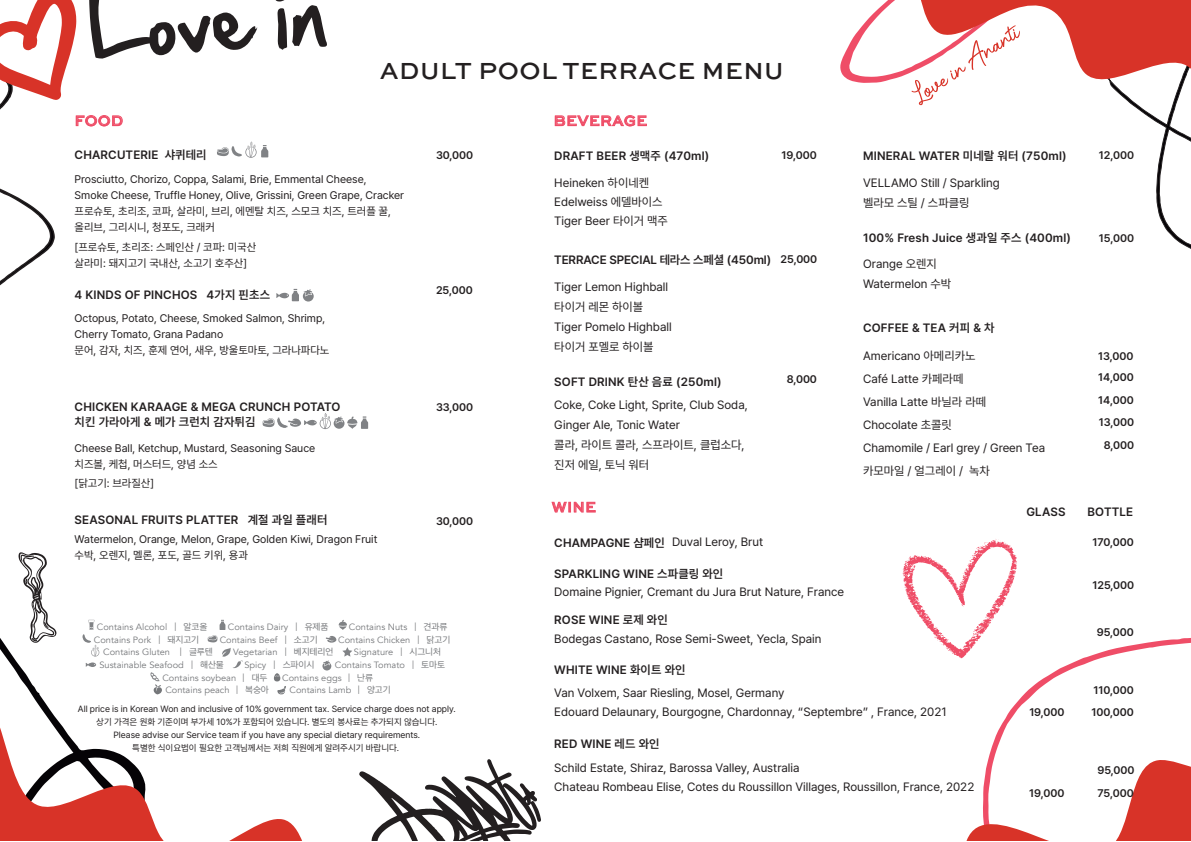
<style>
.page{position:relative;width:1191px;height:842px;background:#fff}
.page>*{position:absolute;margin:0;border:0;box-sizing:border-box;transform-origin:0 0}
.t1{font:500 24.5px "Sweet Sans Pro";letter-spacing:.02em;color:#231f20}
.t2{font:500 15px "Sweet Sans Pro";letter-spacing:.025em;color:#ef4d67}
.t3{font:12px/20px "Pretendard";color:#231f20}
.t4{font:600 12px/14.4px "Pretendard";letter-spacing:.015em;color:#231f20}
.t5{font:600 12px "Pretendard";letter-spacing:-.01em;color:#231f20}
.t6{font:11px/16px "Pretendard";color:#231f20}
.t7{font:600 11px/21.7px "Pretendard";letter-spacing:-.005em;color:#231f20}
.t8{font:9.1px "Avenir";color:#75777a}
.t9{font:9px/13px "Pretendard";color:#231f20;text-align:center}
.s1{font-family:"Apple SD Gothic Neo Thin KS Cpc EUC H"}
.s2{font-family:"Apple SD Gothic Neo R00"}
</style>
<div class="page">
<svg style="left:555px;top:115px;width:92px;height:11px"></svg>
<svg style="left:551px;top:502px;width:45px;height:11px"></svg>
<svg style="left:1px;top:619px;width:99px;height:55px"></svg>
<svg style="left:19px;top:552px;width:38px;height:91px"></svg>
<svg style="left:275px;top:0;width:52px;height:50px"></svg>
<svg style="left:902px;top:539px;width:115px;height:93px"></svg>
<svg style="left:377px;top:759px;width:164px;height:82px"></svg>
<svg style="left:933px;top:626px;width:258px;height:215px"></svg>
<svg style="left:1px;top:674px;width:376px;height:167px"></svg>
<svg style="left:840px;top:0;width:351px;height:249px"></svg>
<svg style="left:276px;top:289px;width:38px;height:13px"></svg>
<svg style="left:263px;top:413px;width:105px;height:16px"></svg>
<svg style="left:86px;top:662px;width:10px;height:5px"></svg>
<svg style="left:339px;top:620px;width:8px;height:10px"></svg>
<svg style="left:208px;top:620px;width:17px;height:22px"></svg>
<svg style="left:325px;top:636px;width:11px;height:7px"></svg>
<svg style="left:322px;top:660px;width:9px;height:10px"></svg>
<svg style="left:342px;top:647px;width:10px;height:10px"></svg>
<svg style="left:222px;top:648px;width:21px;height:21px"></svg>
<svg style="left:149px;top:672px;width:13px;height:22px"></svg>
<svg style="left:82px;top:620px;width:17px;height:36px"></svg>
<svg style="left:1px;top:0;width:267px;height:285px"></svg>
<svg style="left:274px;top:673px;width:12px;height:22px"></svg>
<h1 class="t1" style="left:380px;top:52px;width:405px">ADULT POOL TERRACE MENU</h1>
<p class="t2" style="left:75px;top:110px;width:50px">FOOD</p>
<p class="t2" style="left:553px;top:110px;width:95px">BEVERAGE</p>
<p class="t4" style="left:75px;top:147px;width:134px">CHARCUTERIE 샤퀴테리</p>
<p class="t7" style="left:436px;top:144px;width:39px">30,000</p>
<p class="t7" style="left:781px;top:144px;width:37px">19,000</p>
<p class="t4" style="left:863px;top:148px;width:205px">MINERAL WATER 미네랄 워터 (750ml)</p>
<p class="t3" style="left:863px;top:173px;width:138px">VELLAMO Still / Sparkling 벨라모 스틸 / 스파클링</p>
<p class="t4" style="left:863px;top:230px;width:209px">100% Fresh Juice 생과일 주스 (400ml)</p>
<p class="t3" style="left:863px;top:253px;width:90px">Orange 오렌지<br>Watermelon 수박</p>
<p class="t4" style="left:863px;top:320px;width:133px">COFFEE &amp; TEA 커피 &amp; 차</p>
<p class="t3" style="left:863px;top:344px;width:183px;line-height:23px">Americano 아메리카노<br>Café Latte 카페라떼<br>Vanilla Latte 바닐라 라떼<br>Chocolate 초콜릿<br>Chamomile / Earl grey / Green Tea 카모마일 / 얼그레이 / 녹차</p>
<p class="t4" style="left:554px;top:148px;width:157px">DRAFT BEER 생맥주 (470ml)</p>
<p class="t3" style="left:554px;top:173px;width:115px;line-height:19px">Heineken 하이네켄<br>Edelweiss 에델바이스<br>Tiger Beer 타이거 맥주</p>
<p class="t7" style="left:1099px;top:144px;width:37px">12,000</p>
<p class="t6" style="left:75px;top:171px;width:331px">Prosciutto, Chorizo, Coppa, Salami, Brie, Emmental Cheese,<br>Smoke Cheese, Truffle Honey, Olive, Grissini, Green Grape, Cracker 프로슈토, 초리조, 코파, 살라미, 브리, 에멘탈 치즈, 스모크 치즈, 트러플 꿀, 올리브, 그리시니, 청포도, 크래커</p>
<p class="t6" style="left:75px;top:238px;width:183px">[프로슈토, 초리조: 스페인산 / 코파: 미국산 살라미: 돼지고기 국내산, 소고기 호주산]</p>
<p class="t4" style="left:75px;top:287px;width:197px">4 KINDS OF PINCHOS 4가지 핀초스</p>
<p class="t6" style="left:75px;top:310px;width:256px">Octopus, Potato, Cheese, Smoked Salmon, Shrimp,<br>Cherry Tomato, Grana Padano<br>문어, 감자, 치즈, 훈제 연어, 새우, 방울토마토, 그라나파다노</p>
<p class="t7" style="left:1099px;top:227px;width:37px">15,000</p>
<p class="t5" style="left:554px;top:251px;width:218px">TERRACE SPECIAL 테라스 스페셜 (450ml)</p>
<p class="t3" style="left:554px;top:276px;width:119px">Tiger Lemon Highball 타이거 레몬 하이볼<br>Tiger Pomelo Highball 타이거 포멜로 하이볼</p>
<p class="t4" style="left:554px;top:374px;width:169px">SOFT DRINK 탄산 음료 (250ml)</p>
<p class="t3" style="left:554px;top:395px;width:195px">Coke, Coke Light, Sprite, Club Soda,<br>Ginger Ale, Tonic Water<br>콜라, 라이트 콜라, 스프라이트, 클럽소다, 진저 에일, 토닉 워터</p>
<p class="t7" style="left:780px;top:248px;width:38px">25,000</p>
<p class="t7" style="left:436px;top:279px;width:38px">25,000</p>
<p class="t7" style="left:1098px;top:344px;width:37px">13,000<br>14,000</p>
<p class="t7" style="left:1098px;top:389px;width:37px">14,000<br>13,000</p>
<p class="t7" style="left:1103px;top:434px;width:32px">8,000</p>
<p class="t7" style="left:786px;top:368px;width:32px">8,000</p>
<p class="t4" style="left:75px;top:400px;width:267px">CHICKEN KARAAGE &amp; MEGA CRUNCH POTATO 치킨 가라아게 &amp; 메가 크런치 감자튀김</p>
<p class="t6" style="left:75px;top:440px;width:242px">Cheese Ball, Ketchup, Mustard, Seasoning Sauce 치즈볼, 케첩, 머스터드, 양념 소스</p>
<p class="t6" style="left:75px;top:474px;width:81px">[닭고기: 브라질산]</p>
<p class="t4" style="left:75px;top:512px;width:254px">SEASONAL FRUITS PLATTER 계절 과일 플래터</p>
<p class="t6" style="left:75px;top:531px;width:304px">Watermelon, Orange, Melon, Grape, Golden Kiwi, Dragon Fruit 수박, 오렌지, 멜론, 포도, 골드 키위, 용과</p>
<p class="t7" style="left:436px;top:396px;width:39px">33,000</p>
<p class="t2" style="left:551px;top:496px;width:46px">WINE</p>
<p class="t4" style="left:1026px;top:504px;width:41px">GLASS</p>
<p class="t4" style="left:1087px;top:504px;width:47px">BOTTLE</p>
<p class="t7" style="left:436px;top:509px;width:39px">30,000</p>
<p class="t4" style="left:554px;top:535px;width:112px">CHAMPAGNE 샴페인</p>
<p class="t3" style="left:672px;top:531px;width:93px">Duval Leroy, Brut</p>
<p class="t4" style="left:554px;top:566px;width:170px">SPARKLING WINE 스파클링 와인</p>
<p class="t3" style="left:554px;top:581px;width:291px">Domaine Pignier, Cremant du Jura Brut Nature, France</p>
<p class="t4" style="left:554px;top:612px;width:115px">ROSE WINE 로제 와인</p>
<p class="t3" style="left:554px;top:628px;width:269px">Bodegas Castano, Rose Semi-Sweet, Yecla, Spain</p>
<p class="t4" style="left:554px;top:662px;width:133px">WHITE WINE 화이트 와인</p>
<p class="t3" style="left:554px;top:682px;width:394px;line-height:19px">Van Volxem, Saar Riesling, Mosel, Germany<br>Edouard Delaunary, Bourgogne, Chardonnay, “Septembre” , France, 2021</p>
<p class="t4" style="left:554px;top:736px;width:107px">RED WINE 레드 와인</p>
<p class="t3" style="left:554px;top:758px;width:421px;line-height:19px">Schild Estate, Shiraz, Barossa Valley, Australia<br>Chateau Rombeau Elise, Cotes du Roussillon Villages, Roussillon, France, 2022</p>
<p class="t7" style="left:1092px;top:531px;width:43px">170,000</p>
<p class="t7" style="left:1092px;top:574px;width:43px">125,000</p>
<p class="t7" style="left:1096px;top:621px;width:38px">95,000</p>
<p class="t8" style="left:97px;top:621px;width:112px">Contains Alcohol <span class="s1">|</span> <span class="s2">알코올</span></p>
<p class="t8" style="left:228px;top:621px;width:102px">Contains Dairy <span class="s1">|</span> <span class="s2">유제품</span></p>
<p class="t8" style="left:349px;top:621px;width:100px">Contains Nuts <span class="s1">|</span> <span class="s2">견과류</span></p>
<p class="t8" style="left:94px;top:634px;width:107px">Contains Pork <span class="s1">|</span> <span class="s2">돼지고기</span></p>
<p class="t8" style="left:220px;top:634px;width:99px">Contains Beef <span class="s1">|</span> <span class="s2">소고기</span></p>
<p class="t8" style="left:338px;top:634px;width:114px">Contains Chicken <span class="s1">|</span> <span class="s2">닭고기</span></p>
<p class="t8" style="left:103px;top:647px;width:111px">Contains Gluten <span class="s1">|</span> <span class="s2">글루텐</span></p>
<p class="t8" style="left:233px;top:647px;width:102px">Vegetarian <span class="s1">|</span> <span class="s2">베지테리언</span></p>
<p class="t8" style="left:354px;top:647px;width:89px">Signature <span class="s1">|</span> <span class="s2">시그니처</span></p>
<p class="t8" style="left:99px;top:659px;width:126px">Sustainable Seafood <span class="s1">|</span> <span class="s2">해산물</span></p>
<p class="t8" style="left:244px;top:659px;width:71px">Spicy <span class="s1">|</span> <span class="s2">스파이시</span></p>
<p class="t8" style="left:335px;top:659px;width:112px">Contains Tomato <span class="s1">|</span> <span class="s2">토마토</span></p>
<p class="t8" style="left:162px;top:672px;width:107px">Contains soybean <span class="s1">|</span> <span class="s2">대두</span></p>
<p class="t8" style="left:282px;top:672px;width:92px">Contains eggs <span class="s1">|</span> <span class="s2">난류</span></p>
<p class="t8" style="left:165px;top:685px;width:105px">Contains peach <span class="s1">|</span> <span class="s2">복숭아</span></p>
<p class="t8" style="left:289px;top:685px;width:103px">Contains Lamb <span class="s1">|</span> <span class="s2">양고기</span></p>
<p class="t7" style="left:1093px;top:678px;width:42px">110,000</p>
<p class="t9" style="left:78px;top:702px;width:379px">All price is in Korean Won and inclusive of 10% government tax. Service charge does not apply. 상기 가격은 원화 기준이며 부가세 10%가 포함되어 있습니다. 별도의 봉사료는 추가되지 않습니다.<br>Please advise our Service team if you have any special dietary requirements.<br>특별한 식이요법이 필요한 고객님께서는 저희 직원에게 알려주시기 바랍니다.</p>
<p class="t7" style="left:1029px;top:700px;width:37px">19,000</p>
<p class="t7" style="left:1091px;top:700px;width:44px">100,000</p>
<p class="t7" style="left:1097px;top:759px;width:38px">95,000</p>
<p class="t7" style="left:1029px;top:782px;width:37px">19,000</p>
<p class="t7" style="left:1097px;top:782px;width:38px">75,000</p>
</div>
